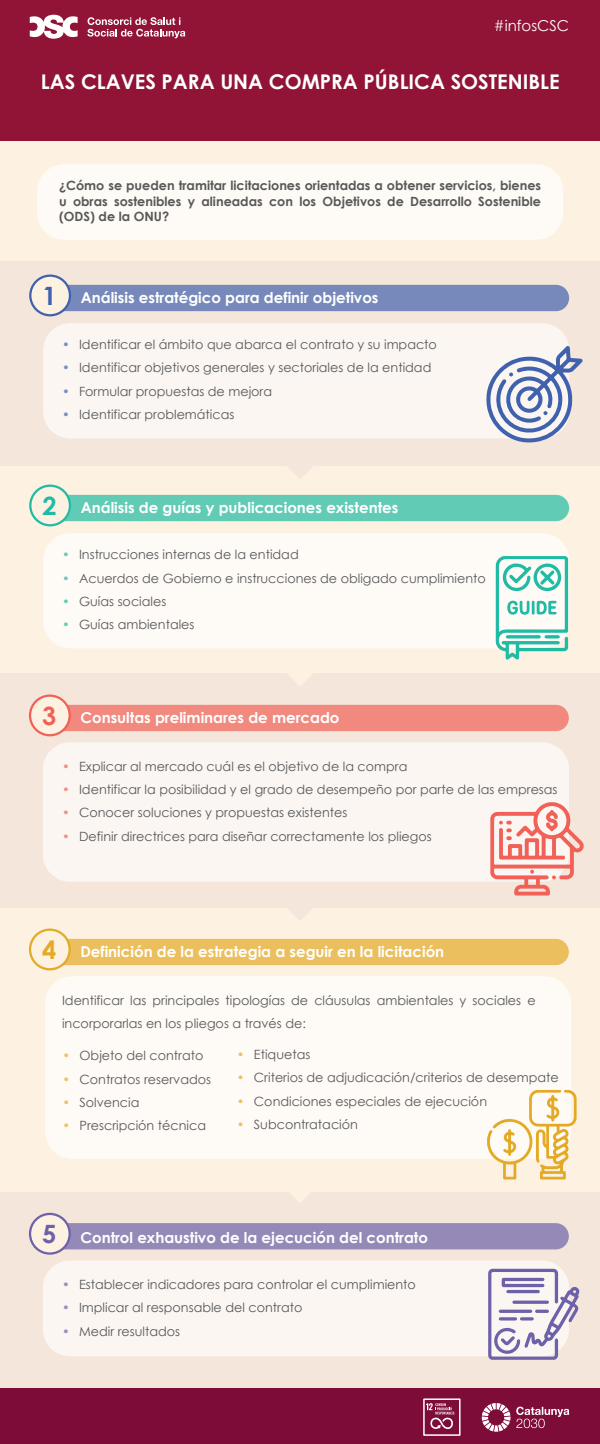
<style>
.page{position:relative;width:600px;height:1444px;background:#fff}
.page>*{position:absolute;margin:0;border:0;box-sizing:border-box;transform-origin:0 0}
.t1{font:700 20.25px "Century Gothic";color:#fff}
.t2{font:700 15px "Century Gothic";color:#fff}
.t3{font:15px "Century Gothic";color:#fff}
.t4{font:12.75px/23.2px "Century Gothic";color:#57585a}
.t5{font:700 12.75px/15.3px "Century Gothic";color:#57585a;text-align:justify}
.s1{font-size:25.28px;color:#4061ad}
.s2{color:rgb(64 97 173/.7)}
.s3{font-size:25.28px;color:#1fbba4}
.s4{color:rgb(31 187 164/.7)}
.s5{font-size:25.28px;color:#f16157}
.s6{color:rgb(241 97 87/.7)}
.s7{font-size:25.28px;color:#e4aa26}
.s8{color:rgb(228 170 38/.7)}
.s9{font-size:25.28px;color:#6d61aa}
.s10{color:rgb(109 97 170/.7)}
</style>
<div class="page">
<div style="left:0;top:131px;width:600px;height:1313px;background:#fdf1e2"></div>
<div style="left:0;top:674px;width:600px;height:234px;background:#f4e6da"></div>
<div style="left:0;top:262px;width:600px;height:204px;background:#f4e6da"></div>
<div style="left:43px;top:323px;width:526px;height:115px;background:#fbf6f2;border-radius:27px"></div>
<div style="left:0;top:0;width:600px;height:140px;background:#911436"></div>
<svg style="left:30px;top:15px;width:48px;height:24px"></svg>
<svg style="left:87px;top:17px;width:98px;height:21px"></svg>
<div style="left:31px;top:285px;width:538px;height:26px;background:#7689ba;border-radius:13px"></div>
<div style="left:30px;top:276px;width:40px;height:39px;background:#fdf1e2;border-radius:50%"></div>
<div style="left:29px;top:274px;width:42px;height:42px;border:2px solid #4061ad;border-radius:50%"></div>
<div style="left:43px;top:742px;width:526px;height:140px;background:#fbf6f2;border-radius:27px"></div>
<div style="left:31px;top:705px;width:538px;height:26px;background:#f1897e;border-radius:13px"></div>
<div style="left:30px;top:696px;width:40px;height:39px;background:#fdf1e2;border-radius:50%"></div>
<div style="left:29px;top:694px;width:42px;height:42px;border:2px solid #f16157;border-radius:50%"></div>
<svg style="left:289px;top:674px;width:22px;height:11px"></svg>
<svg style="left:288px;top:908px;width:24px;height:12px"></svg>
<div style="left:37px;top:164px;width:526px;height:76px;background:#fefaf5;border-radius:27px"></div>
<div style="left:43px;top:533px;width:526px;height:115px;background:#fefaf5;border-radius:27px"></div>
<div style="left:31px;top:495px;width:538px;height:26px;background:#62cbb6;border-radius:13px"></div>
<div style="left:30px;top:486px;width:40px;height:39px;background:#fdf1e2;border-radius:50%"></div>
<div style="left:29px;top:484px;width:42px;height:42px;border:2px solid #1fbba4;border-radius:50%"></div>
<svg style="left:288px;top:466px;width:24px;height:12px"></svg>
<div style="left:45px;top:976px;width:526px;height:183px;background:#fefaf5;border-radius:27px"></div>
<div style="left:31px;top:939px;width:538px;height:26px;background:#ebbf5e;border-radius:13px"></div>
<div style="left:30px;top:930px;width:40px;height:39px;background:#fdf1e2;border-radius:50%"></div>
<div style="left:29px;top:928px;width:42px;height:42px;border:2px solid #e4aa26;border-radius:50%"></div>
<div style="left:0;top:1192px;width:600px;height:200px;background:#f4e6da"></div>
<svg style="left:290px;top:1192px;width:20px;height:10px"></svg>
<div style="left:43px;top:1260px;width:526px;height:96px;background:#fbf6f2;border-radius:27px"></div>
<div style="left:31px;top:1223px;width:538px;height:26px;background:#9589b8;border-radius:13px"></div>
<div style="left:30px;top:1214px;width:40px;height:39px;background:#fdf1e2;border-radius:50%"></div>
<div style="left:29px;top:1213px;width:42px;height:42px;border:2px solid #6d61aa;border-radius:50%"></div>
<svg style="left:485px;top:346px;width:98px;height:97px"></svg>
<svg style="left:496px;top:556px;width:72px;height:104px"></svg>
<svg style="left:488px;top:1269px;width:91px;height:91px"></svg>
<svg style="left:487px;top:1090px;width:90px;height:89px"></svg>
<svg style="left:490px;top:802px;width:94px;height:93px"></svg>
<div style="left:0;top:1388px;width:600px;height:56px;background:#7e0c38"></div>
<div style="left:423px;top:1398px;width:38px;height:38px;border:2px solid #fff"></div>
<svg style="left:426px;top:1403px;width:28px;height:26px"></svg>
<svg style="left:482px;top:1403px;width:87px;height:29px"></svg>
<p class="t3" style="left:494px;top:15px;width:77px">#infosCSC</p>
<h1 class="t1" style="left:41px;top:67px;width:520px">LAS CLAVES PARA UNA COMPRA PÚBLICA SOSTENIBLE</h1>
<p class="t5" style="left:59px;top:177px;width:484px">¿Cómo se pueden tramitar licitaciones orientadas a obtener servicios, bienes u obras sostenibles y alineadas con los Objetivos de Desarrollo Sostenible (ODS) de la ONU?</p>
<p class="t2" style="left:42px;top:286px;width:338px"><span class="s1">1</span> Análisis estratégico para definir objetivos</p>
<p class="t4" style="left:62px;top:333px;width:376px"><span class="s2">•</span> Identificar el ámbito que abarca el contrato y su impacto</p>
<p class="t4" style="left:62px;top:356px;width:371px"><span class="s2">•</span> Identificar objetivos generales y sectoriales de la entidad</p>
<p class="t4" style="left:62px;top:379px;width:212px"><span class="s2">•</span> Formular propuestas de mejora</p>
<p class="t4" style="left:62px;top:403px;width:174px"><span class="s2">•</span> Identificar problemáticas</p>
<p class="t2" style="left:42px;top:496px;width:357px"><span class="s3">2</span> Análisis de guías y publicaciones existentes</p>
<p class="t4" style="left:62px;top:543px;width:238px"><span class="s4">•</span> Instrucciones internas de la entidad</p>
<p class="t4" style="left:62px;top:566px;width:425px"><span class="s4">•</span> Acuerdos de Gobierno e instrucciones de obligado cumplimiento</p>
<p class="t4" style="left:62px;top:589px;width:106px"><span class="s4">•</span> Guías sociales</p>
<p class="t4" style="left:62px;top:613px;width:134px"><span class="s4">•</span> Guías ambientales</p>
<p class="t2" style="left:42px;top:706px;width:299px"><span class="s5">3</span> Consultas preliminares de mercado</p>
<p class="t4" style="left:62px;top:754px;width:347px"><span class="s6">•</span> Explicar al mercado cuál es el objetivo de la compra</p>
<p class="t4" style="left:62px;top:778px;width:497px"><span class="s6">•</span> Identificar la posibilidad y el grado de desempeño por parte de las empresas</p>
<p class="t4" style="left:62px;top:801px;width:287px"><span class="s6">•</span> Conocer soluciones y propuestas existentes</p>
<p class="t4" style="left:62px;top:824px;width:371px"><span class="s6">•</span> Definir directrices para diseñar correctamente los pliegos</p>
<p class="t2" style="left:42px;top:940px;width:404px"><span class="s7">4</span> Definición de la estrategia a seguir en la licitación</p>
<p class="t4" style="left:62px;top:988px;width:475px">Identificar las principales tipologías de cláusulas ambientales y sociales e incorporarlas en los pliegos a través de:</p>
<p class="t4" style="left:63px;top:1044px;width:142px"><span class="s8">•</span> Objeto del contrato</p>
<p class="t4" style="left:63px;top:1067px;width:150px"><span class="s8">•</span> Contratos reservados</p>
<p class="t4" style="left:63px;top:1090px;width:78px"><span class="s8">•</span> Solvencia</p>
<p class="t4" style="left:63px;top:1113px;width:145px"><span class="s8">•</span> Prescripción técnica</p>
<p class="t4" style="left:237px;top:1042px;width:75px"><span class="s8">•</span> Etiquetas</p>
<p class="t4" style="left:237px;top:1066px;width:323px"><span class="s8">•</span> Criterios de adjudicación/criterios de desempate</p>
<p class="t4" style="left:237px;top:1089px;width:252px"><span class="s8">•</span> Condiciones especiales de ejecución</p>
<p class="t4" style="left:237px;top:1112px;width:123px"><span class="s8">•</span> Subcontratación</p>
<p class="t2" style="left:42px;top:1226px;width:387px"><span class="s9">5</span> Control exhaustivo de la ejecución del contrato</p>
<p class="t4" style="left:62px;top:1273px;width:355px"><span class="s10">•</span> Establecer indicadores para controlar el cumplimiento</p>
<p class="t4" style="left:62px;top:1296px;width:242px"><span class="s10">•</span> Implicar al responsable del contrato</p>
<p class="t4" style="left:62px;top:1319px;width:120px"><span class="s10">•</span> Medir resultados</p>
</div>
